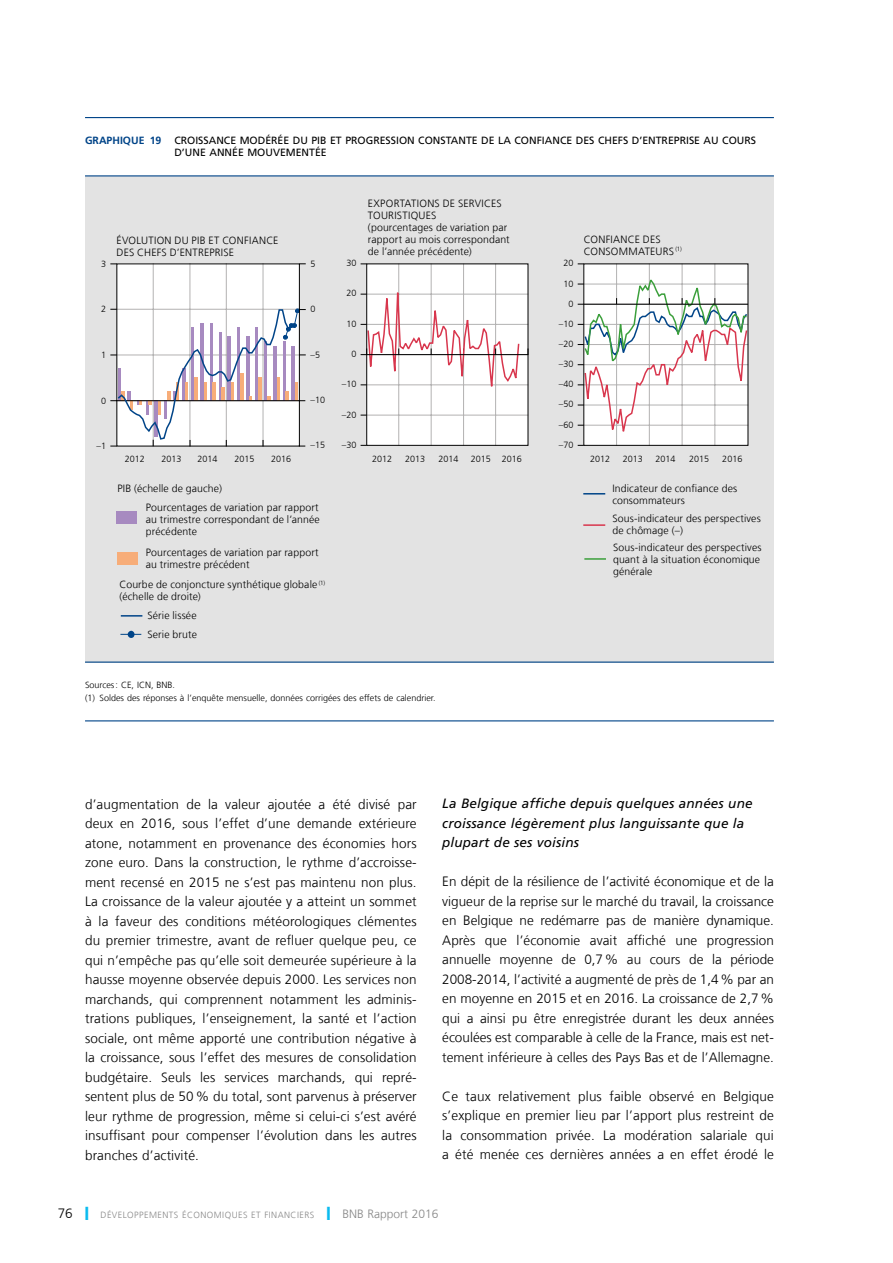
<style>
.page{position:relative;width:893px;height:1263px;background:#fff}
.page>*{position:absolute;margin:0;border:0;box-sizing:border-box;transform-origin:0 0}
.t1{font:300 13.5px/19.5px "Frutiger LT Com";letter-spacing:.01em;color:#000;text-align:justify}
.t2{font:italic 13.5px/19.5px "Frutiger LT Com";letter-spacing:.01em;color:#000}
.t3{font:300 12px "Frutiger LT Com";color:#878787}
.t4{font:300 10.5px/12px "Frutiger LT Com";letter-spacing:.015em;color:#000}
.t5{font:10.5px/12px "Frutiger LT Com";color:#000}
.t6{font:700 10.5px "Frutiger LT Com";color:#048}
.t7{font:300 9px/13.5px "Frutiger LT Com";color:#000}
.t8{font:300 9px "Frutiger LT Com";color:#878787}
.s1{font-weight:700;color:#048}
.s2{font-size:13.5px;color:#000}
.s3{color:#0bbbef}
</style>
<div class="page">
<div style="left:85px;top:176px;width:689px;height:486px;background:#e3e3e3"></div>
<hr style="left:85px;top:117px;width:689px;height:1px;background:#048">
<hr style="left:85px;top:175px;width:689px;height:1px;background:#048">
<hr style="left:85px;top:661px;width:689px;height:2px;background:#048">
<hr style="left:85px;top:720px;width:689px;height:1px;background:#048">
<div style="left:117px;top:552px;width:20px;height:13px;background:#f7ad79"></div>
<hr style="left:121px;top:615px;width:21px;height:2px;background:#048">
<div style="left:128px;top:631px;width:7px;height:7px;background:#048;border-radius:50%"></div>
<svg style="left:120px;top:634px;width:21px;height:1px"></svg>
<div style="left:116px;top:512px;width:21px;height:12px;background:#a78ac0"></div>
<div style="left:117px;top:264px;width:182px;height:182px;background:#fff"></div>
<hr style="left:263px;top:263px;width:1px;height:183px;background:#b3b2b2">
<hr style="left:226px;top:263px;width:1px;height:183px;background:#b3b2b2">
<hr style="left:190px;top:263px;width:1px;height:183px;background:#b3b2b2">
<hr style="left:153px;top:263px;width:1px;height:183px;background:#b3b2b2">
<svg style="left:110px;top:308px;width:196px;height:139px"></svg>
<div style="left:367px;top:264px;width:161px;height:181px;background:#fff"></div>
<hr style="left:495px;top:263px;width:1px;height:183px;background:#b3b2b2">
<hr style="left:463px;top:263px;width:1px;height:183px;background:#b3b2b2">
<hr style="left:431px;top:263px;width:1px;height:183px;background:#b3b2b2">
<hr style="left:398px;top:263px;width:1px;height:183px;background:#b3b2b2">
<hr style="left:366px;top:294px;width:162px;height:1px;background:#b3b2b2">
<hr style="left:366px;top:324px;width:162px;height:1px;background:#b3b2b2">
<hr style="left:366px;top:384px;width:162px;height:1px;background:#b3b2b2">
<hr style="left:366px;top:415px;width:162px;height:1px;background:#b3b2b2">
<svg style="left:361px;top:263px;width:159px;height:142px"></svg>
<hr style="left:366px;top:354px;width:162px;height:1px;background:#000">
<div style="left:366px;top:263px;width:162px;height:183px;border:1px solid #000"></div>
<div style="left:584px;top:264px;width:164px;height:181px;background:#fff"></div>
<hr style="left:714px;top:263px;width:1px;height:183px;background:#b3b2b2">
<hr style="left:682px;top:263px;width:1px;height:183px;background:#b3b2b2">
<hr style="left:649px;top:263px;width:1px;height:183px;background:#b3b2b2">
<hr style="left:616px;top:263px;width:1px;height:183px;background:#b3b2b2">
<svg style="left:578px;top:277px;width:171px;height:169px"></svg>
<hr style="left:583px;top:304px;width:165px;height:1px;background:#000">
<svg style="left:583px;top:493px;width:22px;height:1px"></svg>
<hr style="left:583px;top:524px;width:22px;height:2px;background:#d8364d">
<hr style="left:584px;top:558px;width:22px;height:2px;background:#3b9f3b">
<p class="t6" style="left:85px;top:134px;width:15px">GRAP</p>
<p class="t6" style="left:112px;top:134px;width:14px">HIQUE</p>
<p class="t5" style="left:174px;top:135px;width:583px;text-indent:-25px"><span class="s1">19</span> CROISSANCE MODÉRÉE DU PIB ET PROGRESSION CONSTANTE DE LA CONFIANCE DES CHEFS D’ENTREPRISE AU COURS<br>D’UNE ANNÉE MOUVEMENTÉE</p>
<p class="t4" style="left:116px;top:234px;width:163px">ÉVOLUTION DU PIB ET CONFIANCE<br>DES CHEFS D’ENTREPRISE</p>
<p class="t4" style="left:368px;top:198px;width:143px">EXPORTATIONS DE SERVICES<br>TOURISTIQUES<br>(pourcentages de variation par rapport au mois correspondant de l’année précédente)</p>
<p class="t7" style="left:101px;top:257px;width:7px">3</p>
<p class="t7" style="left:311px;top:257px;width:7px">5</p>
<p class="t7" style="left:346px;top:256px;width:12px">30</p>
<p class="t7" style="left:346px;top:286px;width:12px">20</p>
<p class="t7" style="left:101px;top:302px;width:7px">2</p>
<p class="t7" style="left:311px;top:302px;width:7px">0</p>
<p class="t7" style="left:346px;top:317px;width:12px">10</p>
<p class="t7" style="left:101px;top:348px;width:7px">1</p>
<p class="t7" style="left:311px;top:348px;width:11px">–5</p>
<p class="t7" style="left:351px;top:347px;width:7px">0</p>
<p class="t7" style="left:342px;top:377px;width:16px">–10</p>
<p class="t7" style="left:101px;top:394px;width:7px">0</p>
<p class="t7" style="left:311px;top:393px;width:16px">–10</p>
<p class="t7" style="left:342px;top:408px;width:16px">–20</p>
<p class="t7" style="left:97px;top:439px;width:11px">–1</p>
<p class="t7" style="left:311px;top:438px;width:16px">–15</p>
<p class="t7" style="left:342px;top:438px;width:16px">–30</p>
<p class="t7" style="left:125px;top:452px;width:22px">2012</p>
<p class="t7" style="left:162px;top:452px;width:22px">2013</p>
<p class="t7" style="left:197px;top:452px;width:22px">2014</p>
<p class="t7" style="left:235px;top:452px;width:22px">2015</p>
<p class="t7" style="left:271px;top:452px;width:22px">2016</p>
<p class="t7" style="left:372px;top:452px;width:22px">2012</p>
<p class="t7" style="left:405px;top:452px;width:22px">2013</p>
<p class="t7" style="left:438px;top:452px;width:22px">2014</p>
<p class="t7" style="left:471px;top:452px;width:53px">2015 2016</p>
<p class="t4" style="left:117px;top:482px;width:106px">PIB (échelle de gauche)</p>
<p class="t4" style="left:146px;top:501px;width:175px;text-align:justify">Pourcentages de variation par rapport au trimestre correspondant de l’année précédente</p>
<p class="t4" style="left:146px;top:547px;width:174px">Pourcentages de variation par rapport au trimestre précédent</p>
<p class="t4" style="left:120px;top:578px;width:207px">Courbe de conjoncture synthétique globale <sup>(1) </sup>(échelle de droite)</p>
<p class="t4" style="left:147px;top:606px;width:51px;line-height:19px">Série lissée<br>Serie brute</p>
<p class="t7" style="left:85px;top:678px;width:352px">Sources: CE, ICN, BNB.<br>(1) Soldes des réponses à l’enquête mensuelle, données corrigées des effets de calendrier.</p>
<p class="t7" style="left:563px;top:256px;width:12px">20</p>
<p class="t7" style="left:563px;top:277px;width:12px">10</p>
<p class="t7" style="left:568px;top:297px;width:7px">0</p>
<p class="t7" style="left:559px;top:317px;width:16px">–10</p>
<p class="t7" style="left:559px;top:337px;width:16px">–20</p>
<p class="t7" style="left:559px;top:357px;width:16px">–30</p>
<p class="t7" style="left:559px;top:377px;width:16px">–40</p>
<p class="t7" style="left:559px;top:397px;width:16px">–50</p>
<p class="t7" style="left:559px;top:418px;width:16px">–60</p>
<p class="t7" style="left:559px;top:438px;width:16px">–70</p>
<p class="t4" style="left:584px;top:233px;width:99px">CONFIANCE DES<br>CONSOMMATEURS <sup>(1)</sup></p>
<p class="t7" style="left:590px;top:452px;width:22px">2012</p>
<p class="t7" style="left:623px;top:452px;width:22px">2013</p>
<p class="t7" style="left:655px;top:452px;width:22px">2014</p>
<p class="t7" style="left:689px;top:452px;width:22px">2015</p>
<p class="t7" style="left:722px;top:452px;width:22px">2016</p>
<p class="t4" style="left:612px;top:482px;width:126px">Indicateur de confiance des consommateurs</p>
<p class="t4" style="left:612px;top:512px;width:150px">Sous‑indicateur des perspectives de chômage (–)</p>
<p class="t4" style="left:613px;top:541px;width:150px">Sous‑indicateur des perspectives quant à la situation économique générale</p>
<p class="t1" style="left:85px;top:794px;width:333px">d’augmentation de la valeur ajoutée a été divisé par deux en 2016, sous l’effet d’une demande extérieure atone, notamment en provenance des économies hors zone euro. Dans la construction, le rythme d’accroisse‑ ment recensé en 2015 ne s’est pas maintenu non plus.<br>La croissance de la valeur ajoutée y a atteint un sommet à la faveur des conditions météorologiques clémentes du premier trimestre, avant de refluer quelque peu, ce qui n’empêche pas qu’elle soit demeurée supérieure à la hausse moyenne observée depuis 2000. Les services non marchands, qui comprennent notamment les adminis‑ trations publiques, l’enseignement, la santé et l’action sociale, ont même apporté une contribution négative à la croissance, sous l’effet des mesures de consolidation budgétaire. Seuls les services marchands, qui repré‑ sentent plus de 50% du total, sont parvenus à préserver leur rythme de progression, même si celui‑ci s’est avéré insuffisant pour compenser l’évolution dans les autres branches d’activité.</p>
<p class="t2" style="left:442px;top:794px;width:312px">La Belgique affiche depuis quelques années une croissance légèrement plus languissante que la plupart de ses voisins</p>
<p class="t1" style="left:442px;top:872px;width:333px">En dépit de la résilience de l’activité économique et de la vigueur de la reprise sur le marché du travail, la croissance en Belgique ne redémarre pas de manière dynamique.<br>Après que l’économie avait affiché une progression annuelle moyenne de 0,7% au cours de la période 2008-2014, l’activité a augmenté de près de 1,4% par an en moyenne en 2015 et en 2016. La croissance de 2,7% qui a ainsi pu être enregistrée durant les deux années écoulées est comparable à celle de la France, mais est net‑ tement inférieure à celles des Pays Bas et de l’Allemagne.</p>
<p class="t1" style="left:442px;top:1086px;width:333px">Ce taux relativement plus faible observé en Belgique s’explique en premier lieu par l’apport plus restreint de la consommation privée. La modération salariale qui a été menée ces dernières années a en effet érodé le</p>
<p class="t8" style="left:58px;top:1209px;width:56px"><span class="s2">76</span> <span class="s3">❙</span> Développements</p>
<p class="t8" style="left:182px;top:1209px;width:7px">économiques</p>
<p class="t8" style="left:251px;top:1209px;width:19px">et financiers</p>
<p class="t3" style="left:327px;top:1206px;width:113px"><span class="s3">❙</span> BNB Rapport 2016</p>
</div>
